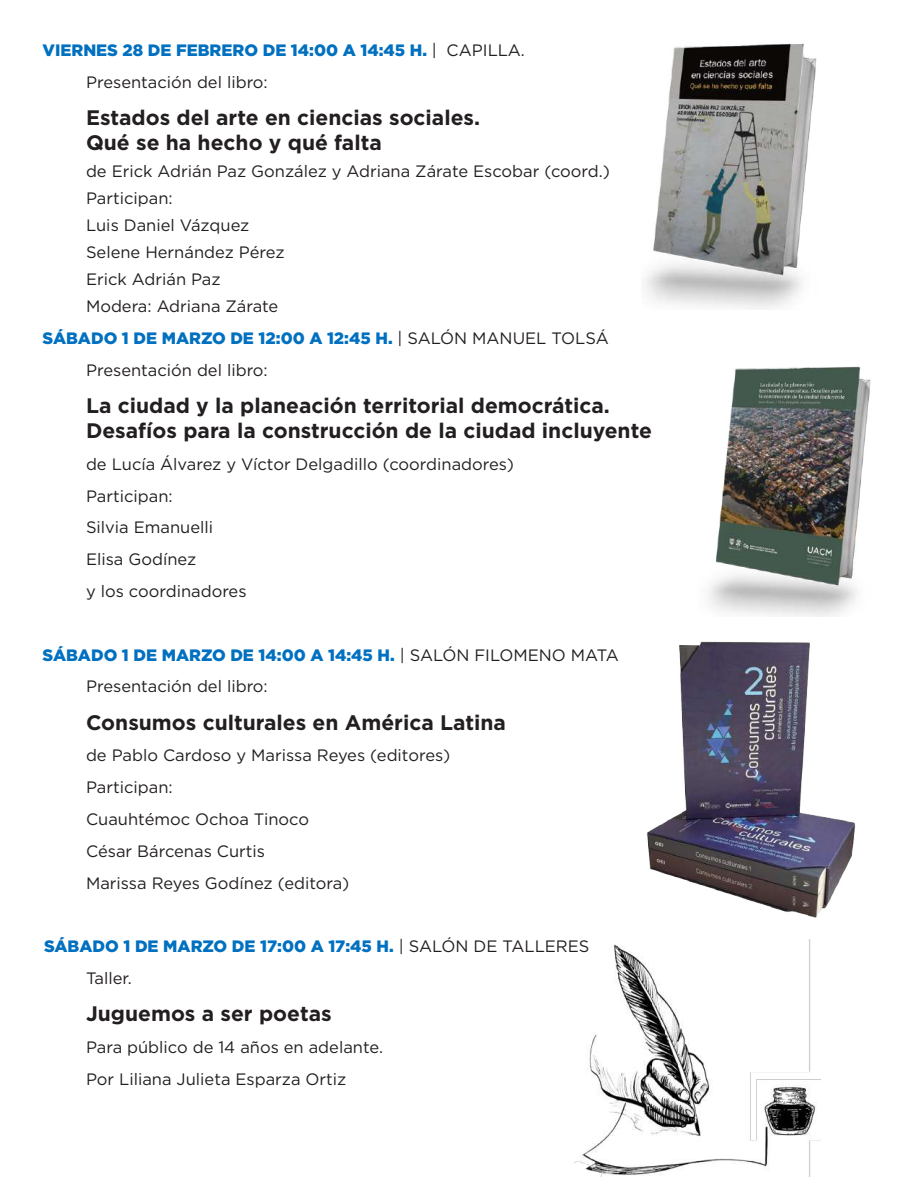
<style>
.page{position:relative;width:918px;height:1188px;background:#fff}
.page>*{position:absolute;margin:0;border:0;box-sizing:border-box;transform-origin:0 0}
.t1{font:700 21px/25.2px "Gotham";color:#231f20}
.t2{font:16.5px/31.8px "Gotham";color:#231f20}
.t3{font:900 16.5px/31.8px "Gotham";color:#0070c0}
.s1{font-weight:400;color:#231f20}
.s2{font-weight:900;color:#0070c0}
</style>
<div class="page">
<img style="left:575px;top:940px;width:246px;height:236px">
<img style="left:709px;top:366px;width:162px;height:251px">
<img style="left:647px;top:641px;width:209px;height:277px">
<img style="left:645px;top:43px;width:172px;height:266px">
<p class="t3" style="left:86px;top:34px;width:441px;text-indent:-44px">VIERNES 28 DE FEBRERO DE 14:00 A 14:45 H. <span class="s1">| CAPILLA.<br>Presentación del libro:</span></p>
<p class="t1" style="left:86px;top:105px;width:396px">Estados del arte en ciencias sociales.<br>Qué se ha hecho y qué falta</p>
<p class="t2" style="left:86px;top:157px;width:526px;line-height:27px">de Erick Adrián Paz González y Adriana Zárate Escobar (coord.)<br>Participan:<br>Luis Daniel Vázquez<br>Selene Hernández Pérez<br>Erick Adrián Paz<br>Modera: Adriana Zárate</p>
<p class="t2" style="left:86px;top:322px;width:524px;text-indent:-44px"><span class="s2">SÁBADO 1 DE MARZO DE 12:00 A 12:45 H.</span> | SALÓN MANUEL TOLSÁ<br>Presentación del libro:</p>
<p class="t1" style="left:86px;top:393px;width:567px">La ciudad y la planeación territorial democrática.<br>Desafíos para la construcción de la ciudad incluyente</p>
<p class="t2" style="left:86px;top:448px;width:429px">de Lucía Álvarez y Víctor Delgadillo (coordinadores)<br>Participan:<br>Silvia Emanuelli<br>Elisa Godínez<br>y los coordinadores</p>
<p class="t2" style="left:86px;top:638px;width:534px;text-indent:-44px"><span class="s2">SÁBADO 1 DE MARZO DE 14:00 A 14:45 H.</span> | SALÓN FILOMENO MATA<br>Presentación del libro:</p>
<p class="t1" style="left:86px;top:709px;width:422px">Consumos culturales en América Latina</p>
<p class="t2" style="left:86px;top:739px;width:366px">de Pablo Cardoso y Marissa Reyes (editores)<br>Participan:<br>Cuauhtémoc Ochoa Tinoco<br>César Bárcenas Curtis<br>Marissa Reyes Godínez (editora)</p>
<p class="t3" style="left:86px;top:930px;width:505px;text-indent:-42px">SÁBADO 1 DE MARZO DE 17:00 A 17:45 H. <span class="s1">| SALÓN DE TALLERES<br>Taller.</span></p>
<p class="t1" style="left:86px;top:1001px;width:247px">Juguemos a ser poetas</p>
<p class="t2" style="left:86px;top:1031px;width:299px">Para público de 14 años en adelante.<br>Por Liliana Julieta Esparza Ortiz</p>
</div>
